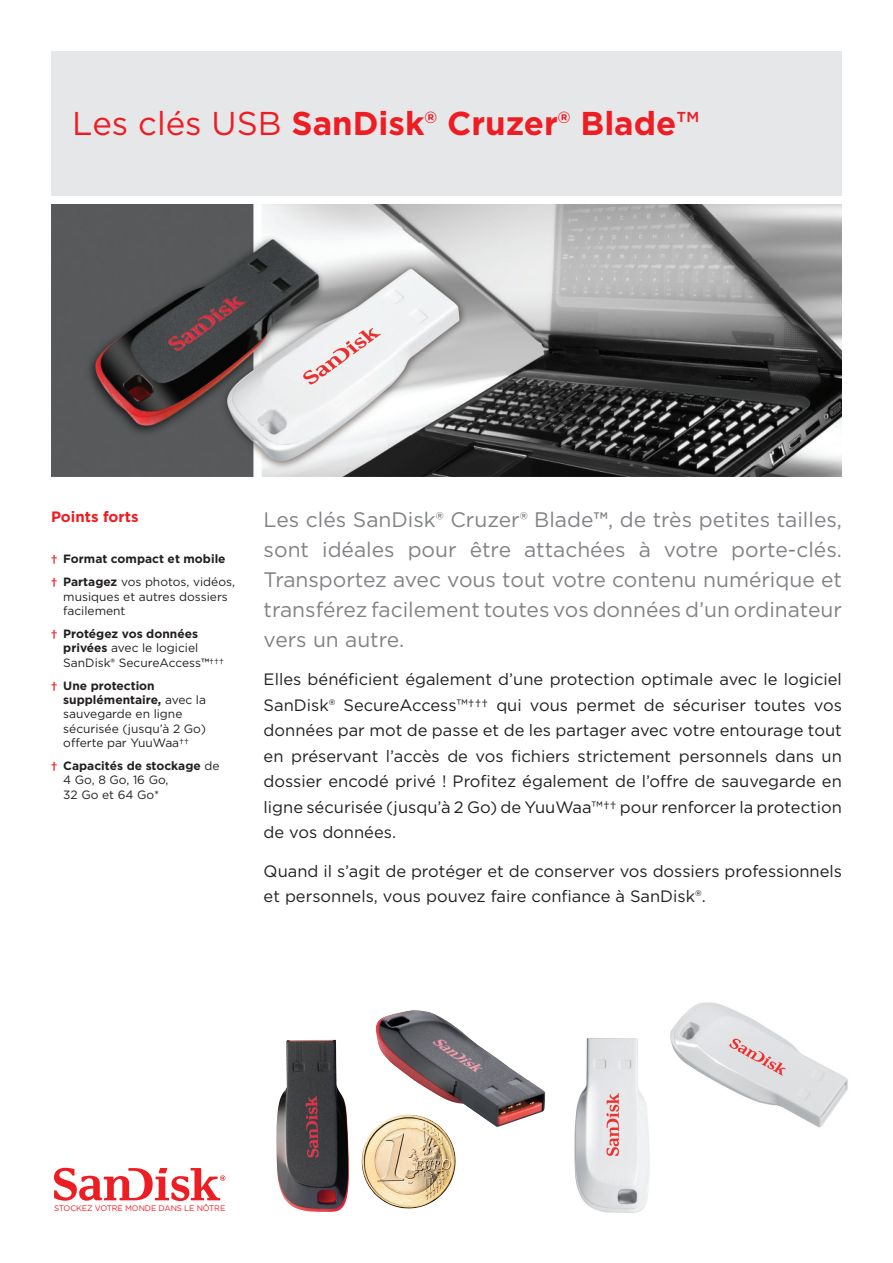
<style>
.page{position:relative;width:893px;height:1263px;background:#fff}
.page>*{position:absolute;margin:0;border:0;box-sizing:border-box;transform-origin:0 0}
.t1{font:700 33px "Gotham";color:#ee1d23}
.t2{font:21px/30px "Gotham";color:#808285;text-align:justify}
.t3{font:16.5px/25.5px "Gotham";color:#231f20;text-align:justify}
.t4{font:700 15px "Gotham";color:#ee1d23}
.t5{font:12px/14.4px "Gotham";color:#231f20}
.t6{font:700 12px/23px "Gotham";color:#231f20}
.t7{font:7.95px "Gotham";letter-spacing:-.015em;color:#ee1d23}
.s1{font-weight:400}
.s2{font-weight:500}
.s3{font-family:"Myriad Pro";font-weight:600;color:#ee1d23}
.s4{font-weight:700}
</style>
<div class="page">
<div style="left:51px;top:51px;width:791px;height:145px;background:#e6e7e9"></div>
<img style="left:51px;top:204px;width:791px;height:272px">
<img style="left:574px;top:1038px;width:76px;height:175px">
<img style="left:376px;top:1010px;width:169px;height:117px">
<img style="left:670px;top:1002px;width:178px;height:126px">
<svg style="left:54px;top:1168px;width:171px;height:33px"></svg>
<img style="left:276px;top:1040px;width:57px;height:96px">
<h1 class="t1" style="left:72px;top:102px;width:628px"><span class="s1">Les clés USB</span> SanDisk<span class="s2">®</span> Cruzer<span class="s2">®</span> Blade<span class="s2">™</span></h1>
<p class="t4" style="left:51px;top:507px;width:89px">Points forts</p>
<p class="t6" style="left:51px;top:547px;width:185px"><span class="s3">†</span> Format compact et mobile<br><span class="s3">†</span> Partagez <span class="s1">vos photos, vidéos,</span></p>
<p class="t5" style="left:63px;top:589px;width:166px">musiques et autres dossiers facilement</p>
<p class="t5" style="left:63px;top:626px;width:162px;text-indent:-12px"><span class="s3">†</span> <span class="s4">Protégez vos données privées</span> avec le logiciel<br>SanDisk<span class="s2">®</span> SecureAccess<span class="s2">™</span>†††</p>
<p class="t5" style="left:63px;top:678px;width:144px;text-indent:-12px"><span class="s3">†</span> <span class="s4">Une protection supplémentaire,</span> avec la sauvegarde en ligne sécurisée (jusqu’à 2 Go) offerte par YuuWaa††</p>
<p class="t5" style="left:63px;top:758px;width:158px;text-indent:-12px"><span class="s3">†</span> <span class="s4">Capacités de stockage</span> de<br>4 Go, 8 Go, 16 Go,<br>32 Go et 64 Go*</p>
<p class="t2" style="left:264px;top:504px;width:580px">Les clés SanDisk<span class="s2">®</span> Cruzer<span class="s2">®</span> Blade<span class="s2">™</span>, de très petites tailles, sont idéales pour être attachées à votre porte-clés.<br>Transportez avec vous tout votre contenu numérique et transférez facilement toutes vos données d’un ordinateur vers un autre.</p>
<p class="t3" style="left:264px;top:666px;width:580px">Elles bénéficient également d’une protection optimale avec le logiciel SanDisk® SecureAccess™††† qui vous permet de sécuriser toutes vos données par mot de passe et de les partager avec votre entourage tout en préservant l’accès de vos fichiers strictement personnels dans un dossier encodé privé ! Profitez également de l’offre de sauvegarde en ligne sécurisée (jusqu’à 2 Go) de YuuWaa™†† pour renforcer la protection de vos données.</p>
<p class="t3" style="left:264px;top:858px;width:580px">Quand il s’agit de protéger et de conserver vos dossiers professionnels et personnels, vous pouvez faire confiance à SanDisk®.</p>
<p class="t7" style="left:54px;top:1203px;width:173px">STOCKEZ VOTRE MONDE DANS LE NÔTRE</p>
</div>
